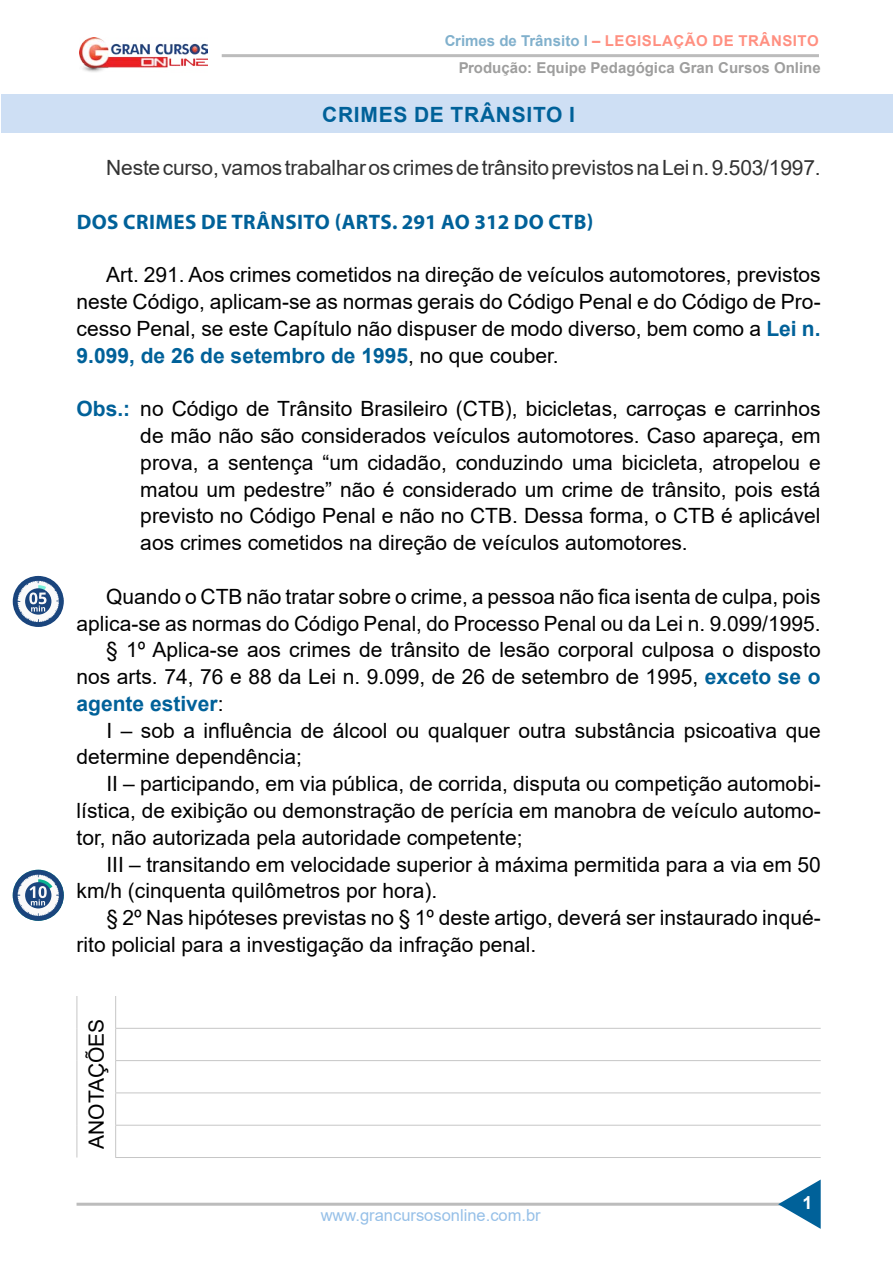
<style>
.page{position:relative;width:893px;height:1263px;background:#fff}
.page>*{position:absolute;margin:0;border:0;box-sizing:border-box;transform-origin:0 0}
.t1{font:21px/26.7px "Arial";color:#000;text-align:justify}
.t2{font:21px "Arial";letter-spacing:-.01em;color:#333}
.t3{font:700 21px "Myriad Pro";letter-spacing:.02em;color:#006199}
.t4{font:700 21px "Arial";letter-spacing:.025em;color:#006199}
.t5{font:700 21px "Arial";color:#006199}
.t6{font:700 18px "Arial";color:#fff}
.t7{font:16.5px "Arial";color:#96c0e8}
.t8{font:700 15px "Arial";color:#3c3c3b}
.t9{font:700 15px "Arial";letter-spacing:.035em;color:#ff1f00}
.s1{color:#006199}
.s2{font-weight:700;color:#006199}
.s3{font-weight:400;color:#000}
</style>
<div class="page">
<hr style="left:77px;top:1203px;width:708px;height:3px;background:#bcbcbc">
<svg style="left:778px;top:1179px;width:43px;height:50px"></svg>
<hr style="left:222px;top:54px;width:597px;height:3px;background:#bcbcbc">
<img style="left:79px;top:38px;width:129px;height:34px">
<hr style="left:77px;top:996px;width:1px;height:32px;background:#c6c6c6">
<hr style="left:77px;top:1028px;width:1px;height:32px;background:#c6c6c6">
<hr style="left:77px;top:1060px;width:1px;height:33px;background:#c6c6c6">
<hr style="left:77px;top:1093px;width:1px;height:32px;background:#c6c6c6">
<hr style="left:77px;top:1125px;width:1px;height:32px;background:#c6c6c6">
<hr style="left:115px;top:996px;width:1px;height:32px;background:#c6c6c6">
<hr style="left:115px;top:1028px;width:706px;height:1px;background:#c6c6c6">
<hr style="left:115px;top:1029px;width:1px;height:31px;background:#c6c6c6">
<hr style="left:115px;top:1060px;width:706px;height:1px;background:#c6c6c6">
<hr style="left:115px;top:1061px;width:1px;height:31px;background:#c6c6c6">
<hr style="left:115px;top:1092px;width:706px;height:1px;background:#c6c6c6">
<hr style="left:115px;top:1093px;width:1px;height:32px;background:#c6c6c6">
<hr style="left:115px;top:1125px;width:706px;height:1px;background:#c6c6c6">
<hr style="left:115px;top:1125px;width:1px;height:32px;background:#c6c6c6">
<hr style="left:115px;top:1157px;width:706px;height:1px;background:#c6c6c6">
<div style="left:2px;top:94px;width:891px;height:38px;background:#cedff4"></div>
<svg style="left:13px;top:576px;width:51px;height:50px"></svg>
<svg style="left:13px;top:870px;width:51px;height:50px"></svg>
<p class="t9" style="left:444px;top:31px;width:376px"><span class="s1">Crimes de Trânsito I</span> – LEGISLAÇÃO DE TRÂNSITO</p>
<p class="t8" style="left:458px;top:57px;width:364px">Produção: Equipe Pedagógica Gran Cursos Online</p>
<p class="t4" style="left:322px;top:99px;width:254px">CRIMES DE TRÂNSITO I</p>
<p class="t2" style="left:106px;top:153px;width:716px">Neste curso, vamos trabalhar os crimes de trânsito previstos na Lei n. 9.503/1997.</p>
<p class="t3" style="left:77px;top:208px;width:518px">DOS CRIMES DE TRÂNSITO (ARTS. 291 AO 312 DO CTB)</p>
<p class="t1" style="left:77px;top:261px;width:746px;text-indent:30px">Art. 291. Aos crimes cometidos na direção de veículos automotores, previstos neste Código, aplicam-se as normas gerais do Código Penal e do Código de Pro&shy;cesso Penal, se este Capítulo não dispuser de modo diverso, bem como a <span class="s2">Lei n.<br>9.099, de 26 de setembro de 1995</span>, no que couber.</p>
<p class="t4" style="left:77px;top:394px;width:13px">Obs</p>
<p class="t1" style="left:140px;top:395px;width:682px;text-indent:-17px"><span class="s2">.:</span> no Código de Trânsito Brasileiro (CTB), bicicletas, carroças e carrinhos de mão não são considerados veículos automotores. Caso apareça, em prova, a sentença “um cidadão, conduzindo uma bicicleta, atropelou e matou um pedestre” não é considerado um crime de trânsito, pois está previsto no Código Penal e não no CTB. Dessa forma, o CTB é aplicável aos crimes cometidos na direção de veículos automotores.</p>
<p class="t1" style="left:106px;top:583px;width:716px">Quando o CTB não tratar sobre o crime, a pessoa não fica isenta de culpa, pois</p>
<p class="t1" style="left:77px;top:610px;width:746px">aplica-se as normas do Código Penal, do Processo Penal ou da Lei n. 9.099/1995.</p>
<p class="t1" style="left:106px;top:636px;width:716px">§ 1º Aplica-se aos crimes de trânsito de lesão corporal culposa o disposto</p>
<p class="t1" style="left:77px;top:663px;width:746px">nos arts. 74, 76 e 88 da Lei n. 9.099, de 26 de setembro de 1995, <span class="s2">exceto se o</span></p>
<p class="t5" style="left:77px;top:689px;width:149px">agente estiver<span class="s3">:</span></p>
<p class="t1" style="left:106px;top:717px;width:716px">I – sob a influência de álcool ou qualquer outra substância psicoativa que</p>
<p class="t1" style="left:77px;top:743px;width:227px">determine dependência;</p>
<p class="t1" style="left:106px;top:770px;width:716px">II – participando, em via pública, de corrida, disputa ou competição automobi-</p>
<p class="t1" style="left:77px;top:797px;width:746px">lística, de exibição ou demonstração de perícia em manobra de veículo automo-</p>
<p class="t1" style="left:77px;top:824px;width:447px">tor, não autorizada pela autoridade competente;</p>
<p class="t1" style="left:106px;top:851px;width:716px">III – transitando em velocidade superior à máxima permitida para a via em 50</p>
<p class="t1" style="left:77px;top:877px;width:362px">km/h (cinquenta quilômetros por hora).</p>
<p class="t1" style="left:106px;top:904px;width:716px">§ 2º Nas hipóteses previstas no § 1º deste artigo, deverá ser instaurado inqué-</p>
<p class="t1" style="left:77px;top:931px;width:461px">rito policial para a investigação da infração penal.</p>
<p class="t1" style="left:83px;top:1149px;width:132px;rotate:-90deg">ANOTAÇÕES</p>
<p class="t7" style="left:321px;top:1204px;width:222px">www.grancursosonline.com.br</p>
<p class="t6" style="left:802px;top:1190px;width:12px">1</p>
</div>
